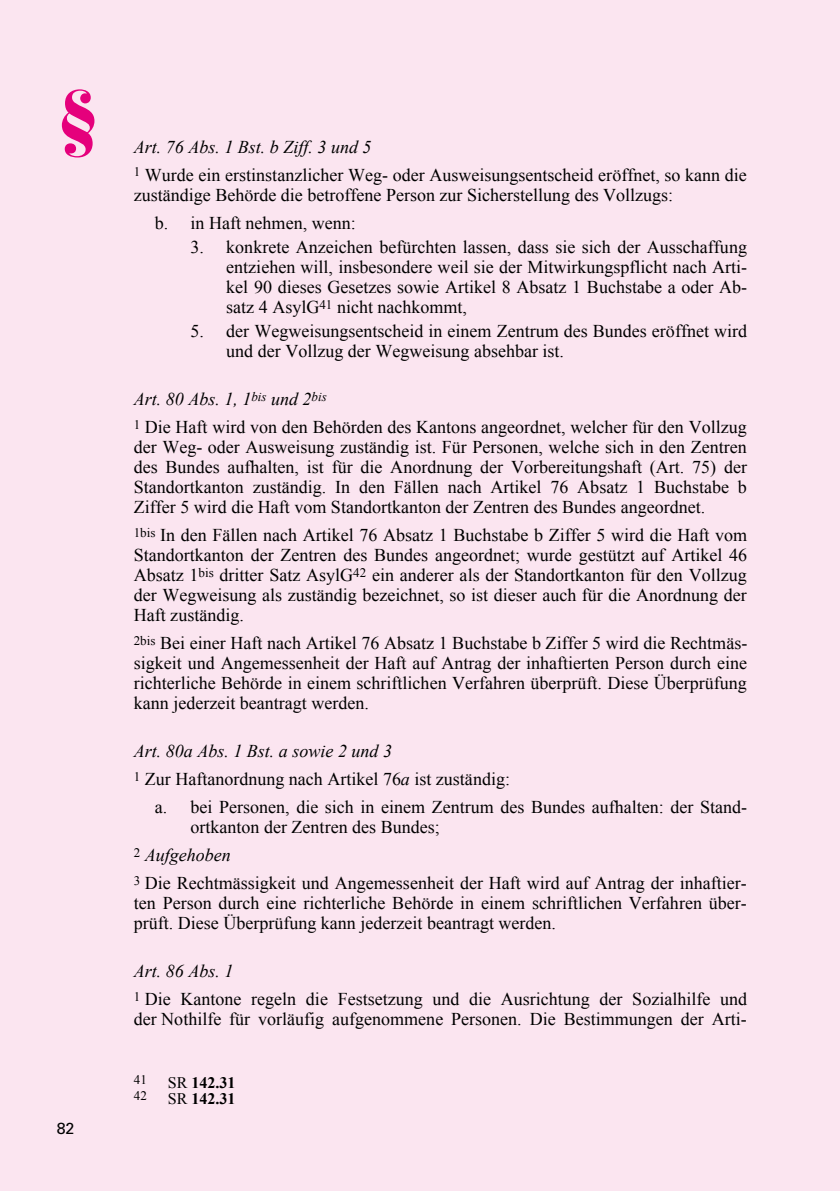
<style>
.page{position:relative;width:840px;height:1191px;background:#fff}
.page>*{position:absolute;margin:0;border:0;box-sizing:border-box;transform-origin:0 0}
.t1{font:900 70px "Bauer Bodoni";color:#e5007c}
.t2{font:18px/20px "Times New Roman";color:#000;text-align:justify}
.t3{font:italic 18px "Times New Roman";color:#000}
.t4{font:700 16px "Times New Roman";color:#000}
.t5{font:16px "Univers";color:#000}
.t6{font:13px/16px "Times New Roman";color:#000}
.s1{font-style:italic}
.s2{font-weight:400}
</style>
<div class="page">
<div style="left:0;top:0;width:839px;height:1191px;background:#fbe5f0"></div>
<h1 class="t1" style="left:57px;top:73px;width:44px">§</h1>
<p class="t5" style="left:57px;top:1119px;width:19px">82</p>
<h3 class="t3" style="left:134px;top:134px;width:239px">Art. 76 Abs. 1 Bst. b Ziff. 3 und 5</h3>
<p class="t2" style="left:134px;top:164px;width:614px"><sup>1</sup> Wurde ein erstinstanzlicher Weg- oder Ausweisungsentscheid eröffnet, so kann die zuständige Behörde die betroffene Person zur Sicherstellung des Vollzugs:</p>
<p class="t2" style="left:155px;top:212px;width:202px">b. in Haft nehmen, wenn:</p>
<p class="t2" style="left:226px;top:236px;width:522px;text-indent:-36px">3. konkrete Anzeichen befürchten lassen, dass sie sich der Ausschaffung entziehen will, insbesondere weil sie der Mitwirkungspflicht nach Arti&shy;kel 90 dieses Gesetzes sowie Artikel 8 Absatz 1 Buchstabe a oder Ab&shy;satz 4 AsylG<sup>41</sup> nicht nachkommt,</p>
<p class="t2" style="left:226px;top:320px;width:522px;text-indent:-36px">5. der Wegweisungsentscheid in einem Zentrum des Bundes eröffnet wird und der Vollzug der Wegweisung absehbar ist.</p>
<h3 class="t3" style="left:134px;top:386px;width:194px">Art. 80 Abs. 1, 1<sup>bis</sup> und 2<sup>bis</sup></h3>
<p class="t2" style="left:134px;top:416px;width:614px"><sup>1</sup> Die Haft wird von den Behörden des Kantons angeordnet, welcher für den Vollzug der Weg- oder Ausweisung zuständig ist. Für Personen, welche sich in den Zentren des Bundes aufhalten, ist für die Anordnung der Vorbereitungshaft (Art. 75) der Standortkanton zuständig. In den Fällen nach Artikel 76 Absatz 1 Buchstabe b Ziffer 5 wird die Haft vom Standortkanton der Zentren des Bundes angeordnet.</p>
<p class="t2" style="left:134px;top:524px;width:614px"><sup>1bis</sup> In den Fällen nach Artikel 76 Absatz 1 Buchstabe b Ziffer 5 wird die Haft vom Standortkanton der Zentren des Bundes angeordnet; wurde gestützt auf Artikel 46<br>Absatz 1<sup>bis</sup> dritter Satz AsylG<sup>42</sup> ein anderer als der Standortkanton für den Vollzug der Wegweisung als zuständig bezeichnet, so ist dieser auch für die Anordnung der Haft zuständig.</p>
<p class="t2" style="left:134px;top:632px;width:614px"><sup>2bis</sup> Bei einer Haft nach Artikel 76 Absatz 1 Buchstabe b Ziffer 5 wird die Rechtmäs&shy;sigkeit und Angemessenheit der Haft auf Antrag der inhaftierten Person durch eine richterliche Behörde in einem schriftlichen Verfahren überprüft. Diese Überprüfung kann jederzeit beantragt werden.</p>
<h3 class="t3" style="left:134px;top:738px;width:260px">Art. 80a Abs. 1 Bst. a sowie 2 und 3</h3>
<p class="t2" style="left:134px;top:768px;width:377px"><sup>1</sup> Zur Haftanordnung nach Artikel 76<span class="s1">a</span> ist zuständig:</p>
<p class="t2" style="left:190px;top:796px;width:557px;text-indent:-36px">a. bei Personen, die sich in einem Zentrum des Bundes aufhalten: der Stand&shy;ortkanton der Zentren des Bundes;</p>
<p class="t3" style="left:134px;top:842px;width:99px"><sup>2</sup> Aufgehoben</p>
<p class="t2" style="left:134px;top:872px;width:614px"><sup>3</sup> Die Rechtmässigkeit und Angemessenheit der Haft wird auf Antrag der inhaftier&shy;ten Person durch eine richterliche Behörde in einem schriftlichen Verfahren über&shy;prüft. Diese Überprüfung kann jederzeit beantragt werden.</p>
<h3 class="t3" style="left:134px;top:958px;width:101px">Art. 86 Abs. 1</h3>
<p class="t2" style="left:134px;top:988px;width:614px"><sup>1</sup> Die Kantone regeln die Festsetzung und die Ausrichtung der Sozialhilfe und der Nothilfe für vorläufig aufgenommene Personen. Die Bestimmungen der Arti-</p>
<p class="t6" style="left:134px;top:1071px;width:15px">41<br>42</p>
<p class="t4" style="left:168px;top:1071px;width:69px"><span class="s2">SR</span> 142.31</p>
<p class="t4" style="left:168px;top:1087px;width:69px"><span class="s2">SR</span> 142.31</p>
</div>
